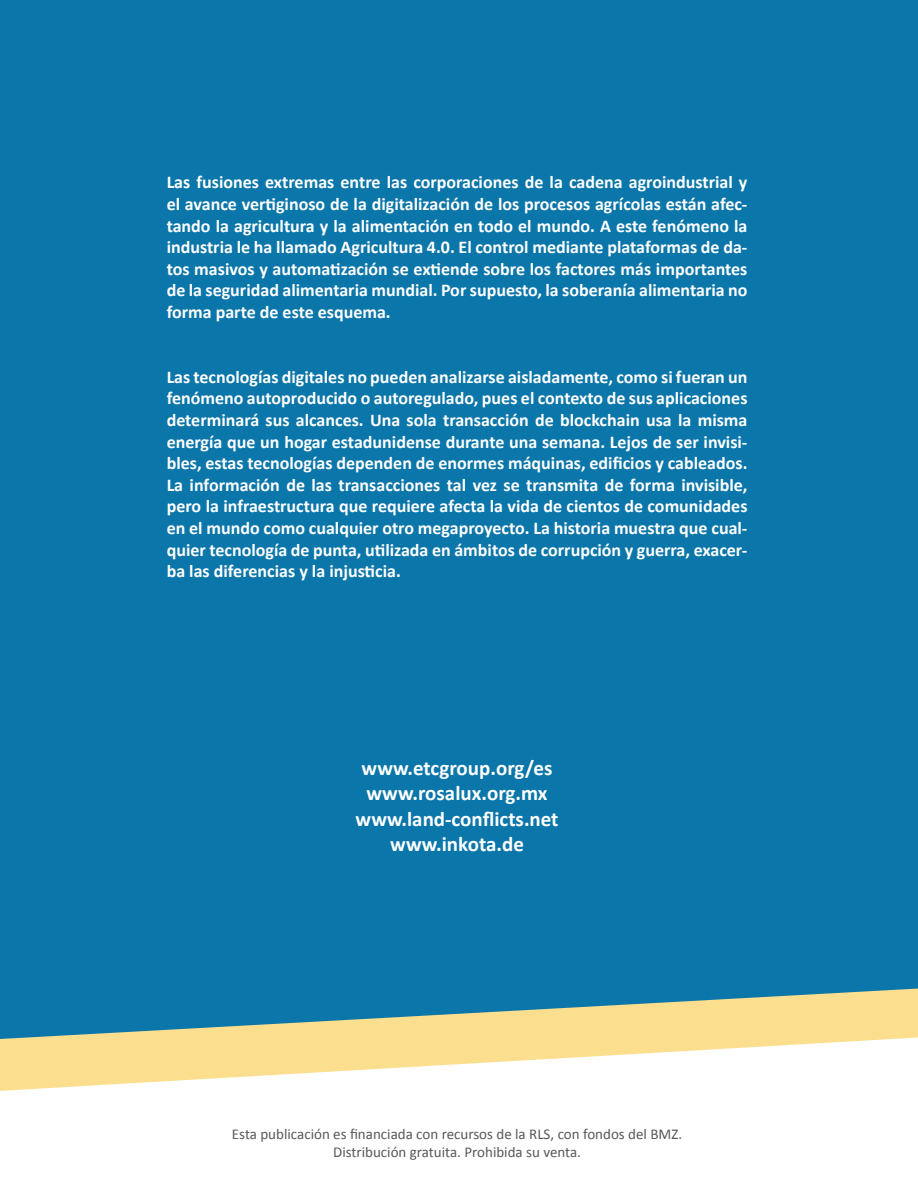
<style>
.page{position:relative;width:918px;height:1188px;background:#fff}
.page>*{position:absolute;margin:0;border:0;box-sizing:border-box;transform-origin:0 0}
.t1{font:700 21px/25.2px "Calibri";color:#fff;text-align:center}
.t2{font:700 18px/21.6px "Calibri";color:#fff;text-align:justify}
.t3{font:15px/18px "Calibri";color:#57585a;text-align:center}
</style>
<div class="page">
<div style="left:0;top:0;width:918px;height:1027px;background:#0b76a9"></div>
<svg style="left:0;top:989px;width:918px;height:102px"></svg>
<p class="t2" style="left:167px;top:172px;width:582px">Las fusiones extremas entre las corporaciones de la cadena agroindustrial y el avance vertiginoso de la digitalización de los procesos agrícolas están afec&shy;tando la agricultura y la alimentación en todo el mundo. A este fenómeno la industria le ha llamado Agricultura 4.0. El control mediante plataformas de da&shy;tos masivos y automatización se extiende sobre los factores más importantes de la seguridad alimentaria mundial. Por supuesto, la soberanía alimentaria no forma parte de este esquema.</p>
<p class="t2" style="left:167px;top:366px;width:582px">Las tecnologías digitales no pueden analizarse aisladamente, como si fueran un fenómeno autoproducido o autoregulado, pues el contexto de sus aplicaciones determinará sus alcances. Una sola transacción de blockchain usa la misma energía que un hogar estadunidense durante una semana. Lejos de ser invisi&shy;bles, estas tecnologías dependen de enormes máquinas, edificios y cableados.<br>La información de las transacciones tal vez se transmita de forma invisible, pero la infraestructura que requiere afecta la vida de cientos de comunidades en el mundo como cualquier otro megaproyecto. La historia muestra que cual&shy;quier tecnología de punta, utilizada en ámbitos de corrupción y guerra, exacer&shy;ba las diferencias y la injusticia.</p>
<p class="t1" style="left:356px;top:756px;width:205px">www.etcgroup.org/es www.rosalux.org.mx www.land-conflicts.net www.inkota.de</p>
<p class="t3" style="left:232px;top:1125px;width:452px">Esta publicación es financiada con recursos de la RLS, con fondos del BMZ.<br>Distribución gratuita. Prohibida su venta.</p>
</div>
